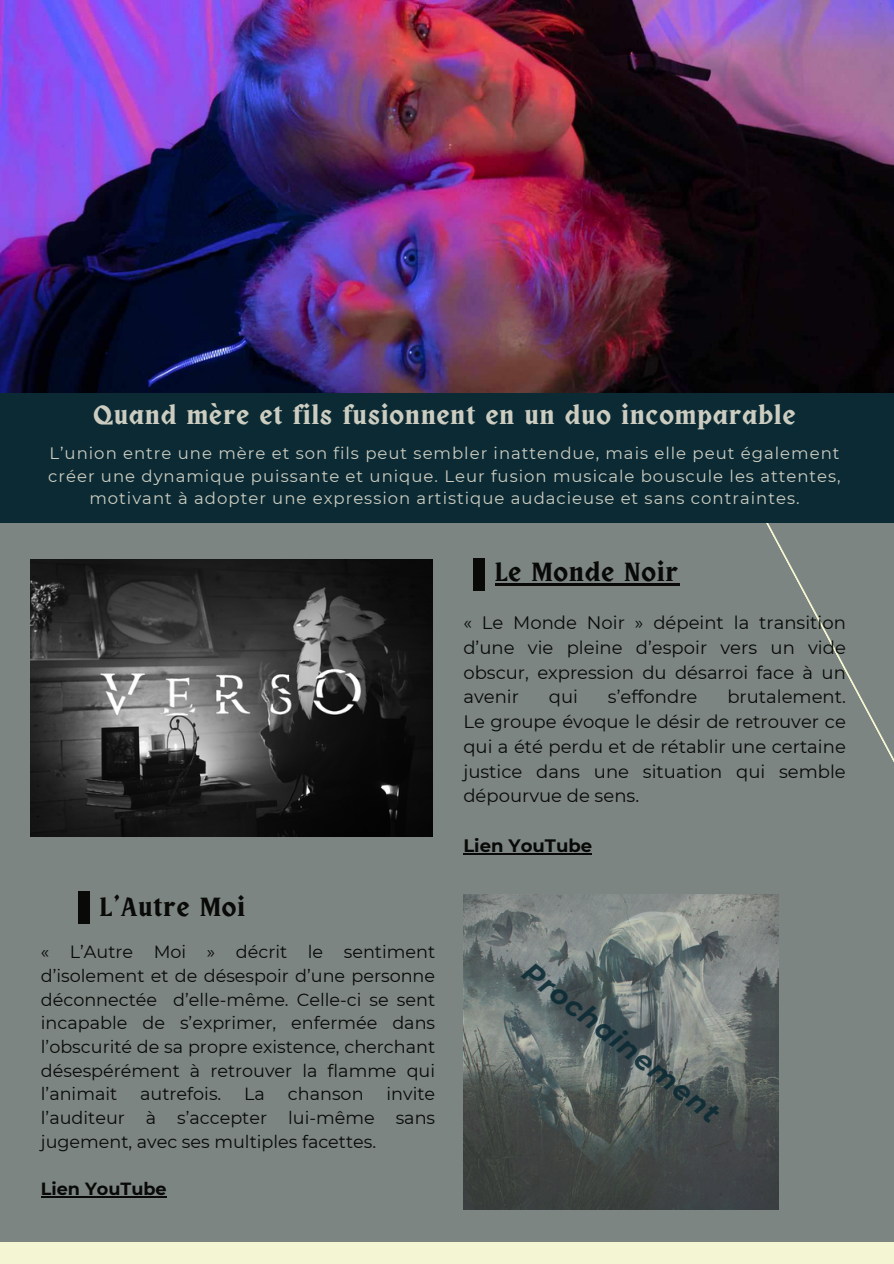
<style>
.page{position:relative;width:894px;height:1264px;background:#fff}
.page>*{position:absolute;margin:0;border:0;box-sizing:border-box;transform-origin:0 0}
.t1{font:italic 700 27.75px "Montserrat";color:#0b2a34}
.t2{font:700 26.4px "Obra Letra";letter-spacing:.04em;color:#cccdc0}
.t3{font:700 26.4px "Obra Letra";letter-spacing:.04em;color:#090a08}
.t4{font:18px/24.8px "Montserrat";color:#090a08;text-align:justify}
.t5{font:700 18px "Montserrat";color:#090a08}
.t6{font:17.55px/23.7px "Montserrat";color:#090a08;text-align:justify}
.t7{font:700 17.55px "Montserrat";color:#090a08}
.t8{font:16.5px/22.5px "Montserrat";letter-spacing:.06em;color:#cccdc0;text-align:center}
</style>
<div class="page">
<div style="left:0;top:0;width:893px;height:1263px;background:#7c8581"></div>
<div style="left:0;top:1241px;width:893px;height:22px;background:#f4f5d3"></div>
<div style="left:0;top:393px;width:893px;height:130px;background:#0b2a34"></div>
<div style="left:473px;top:558px;width:11px;height:32px;background:#090a08"></div>
<hr style="left:463px;top:853px;width:129px;height:1px;background:#090a08">
<div style="left:78px;top:891px;width:12px;height:32px;background:#090a08"></div>
<img style="left:0;top:0;width:893px;height:393px">
<img style="left:463px;top:894px;width:315px;height:315px">
<img style="left:30px;top:559px;width:402px;height:277px">
<hr style="left:495px;top:583px;width:184px;height:3px;background:#090a08">
<hr style="left:41px;top:1195px;width:126px;height:2px;background:#090a08">
<h2 class="t2" style="left:93px;top:404px;width:703px">Quand mère et fils fusionnent en un duo incomparable</h2>
<p class="t8" style="left:48px;top:442px;width:793px">L’union entre une mère et son fils peut sembler inattendue, mais elle peut également créer une dynamique puissante et unique. Leur fusion musicale bouscule les attentes, motivant à adopter une expression artistique audacieuse et sans contraintes.</p>
<h2 class="t3" style="left:495px;top:560px;width:184px">Le Monde Noir</h2>
<h2 class="t3" style="left:100px;top:895px;width:147px">L’Autre Moi</h2>
<p class="t6" style="left:41px;top:940px;width:395px">« L’Autre Moi » décrit le sentiment d’isolement et de désespoir d’une personne déconnectée d’elle-même. Celle-ci se sent incapable de s’exprimer, enfermée dans l’obscurité de sa propre existence, cherchant désespérément à retrouver la flamme qui l’animait</p>
<p class="t6" style="left:140px;top:1082px;width:83px">autrefois.</p>
<p class="t6" style="left:244px;top:1082px;width:22px">La</p>
<p class="t6" style="left:288px;top:1082px;width:77px">chanson</p>
<p class="t6" style="left:41px;top:1082px;width:395px;text-indent:345px">invite l’auditeur à s’accepter lui-même sans jugement, avec ses multiples facettes.</p>
<p class="t7" style="left:41px;top:1177px;width:127px">Lien YouTube</p>
<p class="t4" style="left:463px;top:610px;width:384px">« Le Monde Noir » dépeint la transition d’une vie pleine d’espoir vers un vide obscur, expression du désarroi face à un avenir</p>
<p class="t4" style="left:548px;top:684px;width:31px">qui</p>
<p class="t4" style="left:607px;top:684px;width:91px">s’effondre</p>
<p class="t4" style="left:463px;top:684px;width:384px;text-indent:264px">brutalement.<br>Le groupe évoque le désir de retrouver ce qui a été perdu et de rétablir une certaine justice dans une situation qui semble dépourvue de sens.</p>
<p class="t5" style="left:463px;top:834px;width:130px">Lien YouTube</p>
<h1 class="t1" style="left:536px;top:954px;width:243px;rotate:38deg">Prochainement</h1>
</div>
